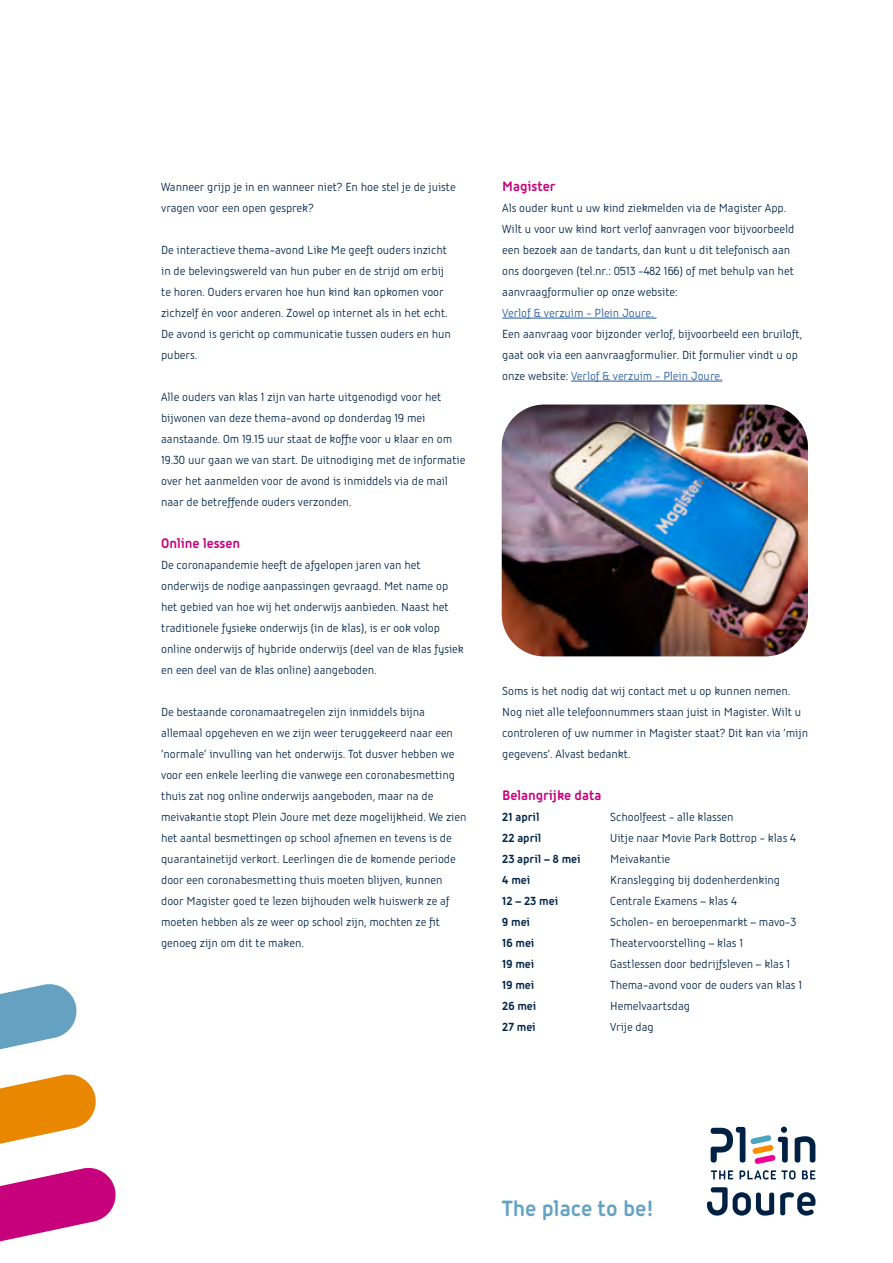
<style>
.page{position:relative;width:893px;height:1263px;background:#fff}
.page>*{position:absolute;margin:0;border:0;box-sizing:border-box;transform-origin:0 0}
.t1{font:700 24px "Iconic";color:#65a2c2}
.t2{font:700 15px "Iconic";color:#c7007b}
.t3{font:12.75px/21px "Iconic";color:#002446}
.t4{font:700 12.75px "Iconic";color:#002446}
.t5{font:12.75px "Iconic";color:#22599b}
.s1{color:#22599b}
</style>
<div class="page">
<svg style="left:795px;top:1136px;width:20px;height:26px"></svg>
<svg style="left:707px;top:1187px;width:67px;height:28px"></svg>
<svg style="left:780px;top:1192px;width:35px;height:23px"></svg>
<svg style="left:711px;top:1127px;width:77px;height:37px"></svg>
<svg style="left:711px;top:1170px;width:22px;height:9px"></svg>
<svg style="left:739px;top:1170px;width:56px;height:9px"></svg>
<svg style="left:802px;top:1170px;width:13px;height:9px"></svg>
<svg style="left:0;top:984px;width:116px;height:258px"></svg>
<hr style="left:502px;top:318px;width:155px;height:1px;background:#22599b">
<hr style="left:571px;top:381px;width:151px;height:1px;background:#22599b">
<img style="left:502px;top:405px;width:306px;height:251px">
<p class="t3" style="left:161px;top:176px;width:296px">Wanneer grijp je in en wanneer niet? En hoe stel je de juiste vragen voor een open gesprek?</p>
<p class="t3" style="left:161px;top:239px;width:291px">De interactieve thema-avond Like Me geeft ouders inzicht in de belevingswereld van hun puber en de strijd om erbij te horen. Ouders ervaren hoe hun kind kan opkomen voor zichzelf én voor anderen. Zowel op internet als in het echt.<br>De avond is gericht op communicatie tussen ouders en hun pubers.</p>
<p class="t3" style="left:161px;top:386px;width:306px">Alle ouders van klas 1 zijn van harte uitgenodigd voor het bijwonen van deze thema-avond op donderdag 19 mei aanstaande. Om 19.15 uur staat de koffie voor u klaar en om 19.30 uur gaan we van start. De uitnodiging met de informatie over het aanmelden voor de avond is inmiddels via de mail naar de betreffende ouders verzonden.</p>
<p class="t2" style="left:161px;top:533px;width:80px">Online lessen</p>
<p class="t3" style="left:161px;top:554px;width:304px">De coronapandemie heeft de afgelopen jaren van het onderwijs de nodige aanpassingen gevraagd. Met name op het gebied van hoe wij het onderwijs aanbieden. Naast het traditionele fysieke onderwijs (in de klas), is er ook volop online onderwijs of hybride onderwijs (deel van de klas fysiek en een deel van de klas online) aangeboden.</p>
<p class="t3" style="left:161px;top:701px;width:307px">De bestaande coronamaatregelen zijn inmiddels bijna allemaal opgeheven en we zijn weer teruggekeerd naar een ‘normale’ invulling van het onderwijs. Tot dusver hebben we voor een enkele leerling die vanwege een coronabesmetting thuis zat nog online onderwijs aangeboden, maar na de meivakantie stopt Plein Joure met deze mogelijkheid. We zien het aantal besmettingen op school afnemen en tevens is de quarantainetijd verkort. Leerlingen die de komende periode door een coronabesmetting thuis moeten blijven, kunnen door Magister goed te lezen bijhouden welk huiswerk ze af moeten hebben als ze weer op school zijn, mochten ze fit genoeg zijn om dit te maken.</p>
<p class="t2" style="left:502px;top:176px;width:55px">Magister</p>
<p class="t3" style="left:502px;top:197px;width:294px">Als ouder kunt u uw kind ziekmelden via de Magister App.<br>Wilt u voor uw kind kort verlof aanvragen voor bijvoorbeeld een bezoek aan de tandarts, dan kunt u dit telefonisch aan ons doorgeven (tel.nr.: 0513 -482 166) of met behulp van het aanvraagformulier op onze website:</p>
<p class="t5" style="left:502px;top:304px;width:153px">Verlof &amp; verzuim - Plein Joure.</p>
<p class="t3" style="left:502px;top:323px;width:301px">Een aanvraag voor bijzonder verlof, bijvoorbeeld een bruiloft, gaat ook via een aanvraagformulier. Dit formulier vindt u op onze website: <span class="s1">Verlof &amp; verzuim - Plein Joure.</span></p>
<p class="t3" style="left:502px;top:680px;width:307px">Soms is het nodig dat wij contact met u op kunnen nemen.<br>Nog niet alle telefoonnummers staan juist in Magister. Wilt u controleren of uw nummer in Magister staat? Dit kan via ‘mijn gegevens’. Alvast bedankt.</p>
<p class="t2" style="left:502px;top:785px;width:101px">Belangrijke data</p>
<p class="t4" style="left:502px;top:808px;width:39px">21 april</p>
<p class="t3" style="left:610px;top:806px;width:125px">Schoolfeest - alle klassen</p>
<p class="t4" style="left:502px;top:829px;width:41px">22 april</p>
<p class="t3" style="left:610px;top:827px;width:187px">Uitje naar Movie Park Bottrop - klas 4</p>
<p class="t4" style="left:502px;top:850px;width:80px">23 april – 8 mei</p>
<p class="t3" style="left:610px;top:848px;width:61px">Meivakantie</p>
<p class="t4" style="left:502px;top:871px;width:30px">4 mei</p>
<p class="t3" style="left:610px;top:869px;width:171px">Kranslegging bij dodenherdenking</p>
<p class="t4" style="left:502px;top:892px;width:57px">12 – 23 mei</p>
<p class="t3" style="left:610px;top:890px;width:128px">Centrale Examens – klas 4</p>
<p class="t4" style="left:502px;top:913px;width:29px">9 mei</p>
<p class="t3" style="left:610px;top:911px;width:187px">Scholen- en beroepenmarkt – mavo-3</p>
<p class="t4" style="left:502px;top:934px;width:34px">16 mei</p>
<p class="t3" style="left:610px;top:932px;width:134px">Theatervoorstelling – klas 1</p>
<p class="t4" style="left:502px;top:955px;width:34px">19 mei</p>
<p class="t3" style="left:610px;top:953px;width:182px">Gastlessen door bedrijfsleven – klas 1</p>
<p class="t4" style="left:502px;top:976px;width:34px">19 mei</p>
<p class="t3" style="left:610px;top:974px;width:193px">Thema-avond voor de ouders van klas 1</p>
<p class="t4" style="left:502px;top:997px;width:36px">26 mei</p>
<p class="t3" style="left:610px;top:995px;width:81px">Hemelvaartsdag</p>
<p class="t4" style="left:502px;top:1018px;width:35px">27 mei</p>
<p class="t3" style="left:610px;top:1016px;width:45px">Vrije dag</p>
<h1 class="t1" style="left:502px;top:1191px;width:153px">The place to be!</h1>
</div>
